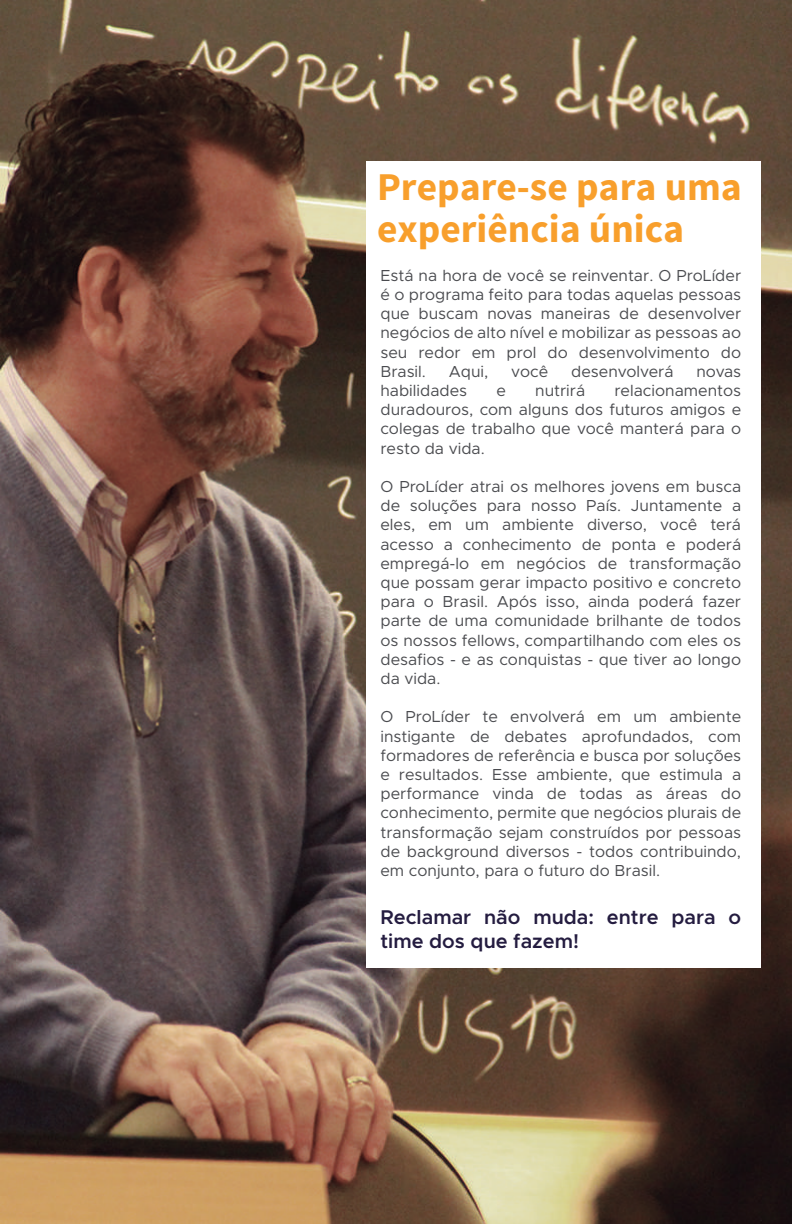
<style>
.page{position:relative;width:792px;height:1224px;background:#fff}
.page>*{position:absolute;margin:0;border:0;box-sizing:border-box;transform-origin:0 0}
.t1{font:700 39.4px/42px "Source Sans Pro";color:#f89f2c}
.t2{font:600 20px/24px "Metropolis";color:#241c40}
.t3{font:16px/19.2px "Metropolis";color:#4a4b4f;text-align:justify}
</style>
<div class="page">
<img style="left:0;top:0;width:792px;height:1224px">
<div style="left:366px;top:161px;width:394px;height:806px;background:#fff"></div>
<h1 class="t1" style="left:377px;top:167px;width:366px">Prepare-se para uma experiência única</h1>
<p class="t3" style="left:380px;top:266px;width:362px">Está na hora de você se reinventar. O ProLíder é o programa feito para todas aquelas pessoas que buscam novas maneiras de desenvolver negócios de alto nível e mobilizar as pessoas ao seu redor em prol do desenvolvimento do Brasil.</p>
<p class="t3" style="left:449px;top:362px;width:41px">Aqui,</p>
<p class="t3" style="left:511px;top:362px;width:38px">você</p>
<p class="t3" style="left:571px;top:362px;width:104px">desenvolverá</p>
<p class="t3" style="left:696px;top:362px;width:46px">novas</p>
<p class="t3" style="left:380px;top:381px;width:88px">habilidades</p>
<p class="t3" style="left:496px;top:381px;width:11px">e</p>
<p class="t3" style="left:535px;top:381px;width:51px">nutrirá</p>
<p class="t3" style="left:380px;top:381px;width:362px;text-indent:234px">relacionamentos duradouros, com alguns dos futuros amigos e colegas de trabalho que você manterá para o resto da vida.</p>
<p class="t3" style="left:380px;top:477px;width:362px">O ProLíder atrai os melhores jovens em busca de soluções para nosso País. Juntamente a eles, em um ambiente diverso, você terá acesso a conhecimento de ponta e poderá empregá-lo em negócios de transformação que possam gerar impacto positivo e concreto para o Brasil. Após isso, ainda poderá fazer parte de uma comunidade brilhante de todos os nossos fellows, compartilhando com eles os desafios - e as conquistas - que tiver ao longo da vida.</p>
<p class="t3" style="left:380px;top:707px;width:362px">O ProLíder te envolverá em um ambiente instigante de debates aprofundados, com formadores de referência e busca por soluções e resultados. Esse ambiente, que estimula a performance vinda de todas as áreas do conhecimento, permite que negócios plurais de transformação sejam construídos por pessoas de background diversos - todos contribuindo, em conjunto, para o futuro do Brasil.</p>
<p class="t2" style="left:380px;top:905px;width:362px">Reclamar não muda: entre para o time dos que fazem!</p>
</div>
